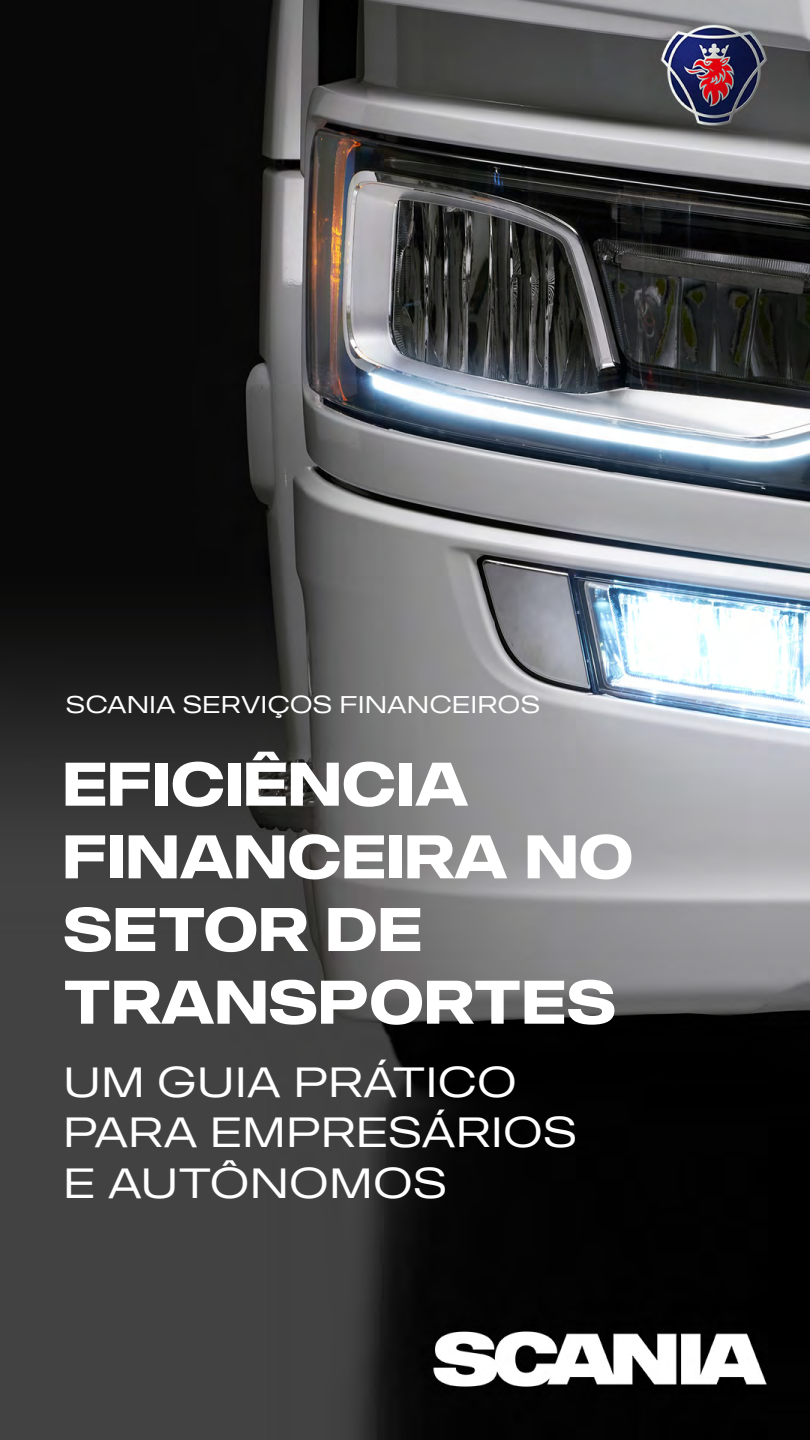
<style>
.page{position:relative;width:810px;height:1440px;background:#fff}
.page>*{position:absolute;margin:0;border:0;box-sizing:border-box;transform-origin:0 0}
.t1{font:700 60.53px/72.7px "Scania Office Headline";letter-spacing:.03em;color:#fff}
.t2{font:42px/50.4px "Scania Office Headline";letter-spacing:.03em;color:#fff}
.t3{font:24.08px "Scania Office Headline";letter-spacing:.03em;color:#fff}
</style>
<div class="page">
<img style="left:0;top:0;width:810px;height:1440px">
<p class="t3" style="left:66px;top:690px;width:475px">SCANIA SERVIÇOS FINANCEIROS</p>
<p class="t1" style="left:64px;top:748px;width:571px">EFICIÊNCIA<br>FINANCEIRA NO<br>SETOR DE<br>TRANSPORTES</p>
<p class="t2" style="left:64px;top:1057px;width:514px">UM GUIA PRÁTICO<br>PARA EMPRESÁRIOS<br>E AUTÔNOMOS</p>
</div>
